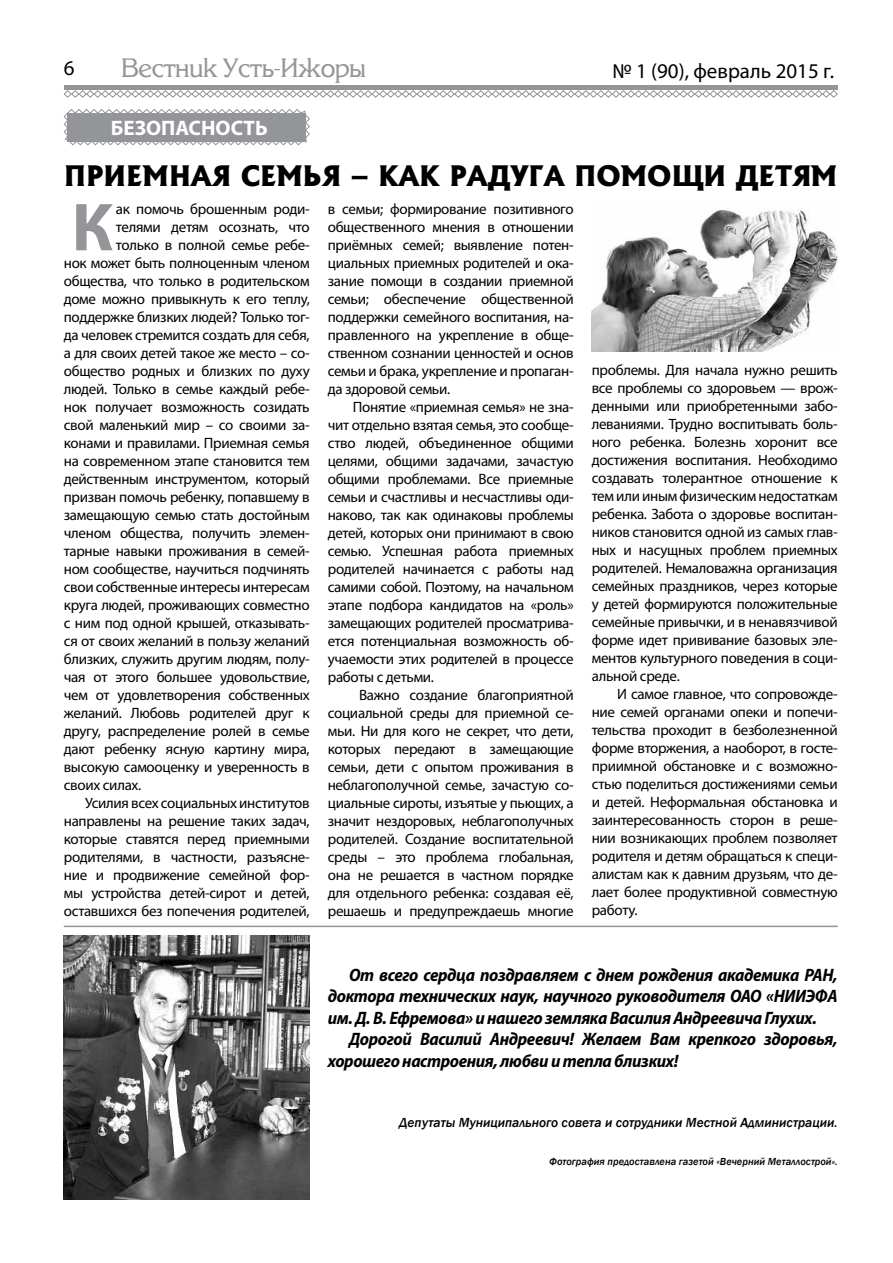
<style>
.page{position:relative;width:893px;height:1263px;background:#fff}
.page>*{position:absolute;margin:0;border:0;box-sizing:border-box;transform-origin:0 0}
.t1{font:700 68.4px "Myriad Pro";color:#939598}
.t2{font:800 27px "Albertus";color:#000}
.t3{font:27px "Karelia";color:#939598}
.t4{font:21px "Myriad Pro";color:#000}
.t5{font:700 21px "Myriad Pro";color:#fff}
.t6{font:italic 700 semi-condensed 18px/21.6px "Myriad Pro";letter-spacing:-.02em;color:#000;text-align:justify}
.t7{font:15px/18px "Myriad Pro";letter-spacing:-.02em;color:#000;text-align:justify}
.t8{font:italic 500 13.5px "Franklin Gothic";color:#000}
.t9{font:italic 500 10.5px "Franklin Gothic";color:#000}
</style>
<div class="page">
<hr style="left:64px;top:85px;width:774px;height:4px;background:#939598">
<svg style="left:63px;top:90px;width:775px;height:8px"></svg>
<svg style="left:63px;top:109px;width:247px;height:37px;background:#a5a7a9"></svg>
<hr style="left:64px;top:926px;width:774px;height:1px;background:#939598">
<img style="left:64px;top:935px;width:246px;height:264px">
<img style="left:592px;top:209px;width:246px;height:142px">
<h3 class="t4" style="left:64px;top:55px;width:12px">6</h3>
<h2 class="t3" style="left:122px;top:53px;width:246px">Вестник Усть-Ижоры</h2>
<h3 class="t4" style="left:612px;top:58px;width:223px">№ 1 (90), февраль 2015 г.</h3>
<h3 class="t5" style="left:111px;top:114px;width:158px">БЕЗОПАСНОСТЬ</h3>
<h2 class="t2" style="left:64px;top:159px;width:775px">ПРИЕМНАЯ СЕМЬЯ – КАК РАДУГА ПОМОЩИ ДЕТЯМ</h2>
<h1 class="t1" style="left:72px;top:183px;width:43px">К</h1>
<p class="t7" style="left:116px;top:200px;width:195px">ак помочь брошенным роди-</p>
<p class="t7" style="left:328px;top:200px;width:247px">в семьи; формирование позитивного общественного мнения в отношении приёмных семей; выявление потен&shy;циальных приемных родителей и ока&shy;зание помощи в создании приемной семьи; обеспечение общественной поддержки семейного воспитания, на&shy;правленного на укрепление в обще&shy;ственном сознании ценностей и основ семьи и брака, укрепление и пропаган&shy;да здоровой семьи.</p>
<p class="t7" style="left:328px;top:398px;width:247px;text-indent:25px">Понятие «приемная семья» не зна&shy;чит отдельно взятая семья, это сообще&shy;ство людей, объединенное общими целями, общими задачами, зачастую общими проблемами. Все приемные семьи и счастливы и несчастливы оди&shy;наково, так как одинаковы проблемы детей, которых они принимают в свою семью. Успешная работа приемных родителей начинается с работы над самими собой. Поэтому, на начальном этапе подбора кандидатов на «роль» замещающих родителей просматрива&shy;ется потенциальная возможность об&shy;учаемости этих родителей в процессе работы с детьми.</p>
<p class="t7" style="left:328px;top:686px;width:247px;text-indent:31px">Важно создание благоприятной социальной среды для приемной се&shy;мьи. Ни для кого не секрет, что дети, которых передают в замещающие семьи, дети с опытом проживания в неблагополучной семье, зачастую со&shy;циальные сироты, изъятые у пьющих, а значит нездоровых, неблагополучных родителей. Создание воспитательной среды – это проблема глобальная, она не решается в частном порядке для отдельного ребенка: создавая её, решаешь и предупреждаешь многие</p>
<p class="t7" style="left:116px;top:218px;width:195px">телями детям осознать, что</p>
<p class="t7" style="left:116px;top:236px;width:195px">только в полной семье ребе-</p>
<p class="t7" style="left:64px;top:254px;width:247px">нок может быть полноценным членом</p>
<p class="t7" style="left:64px;top:272px;width:247px">общества, что только в родительском</p>
<p class="t7" style="left:64px;top:290px;width:247px">доме можно привыкнуть к его теплу,</p>
<p class="t7" style="left:64px;top:308px;width:247px">поддержке близких людей? Только тог-</p>
<p class="t7" style="left:64px;top:326px;width:247px">да человек стремится создать для себя,</p>
<p class="t7" style="left:64px;top:344px;width:247px">а для своих детей такое же место – со-</p>
<p class="t7" style="left:64px;top:362px;width:247px">общество родных и близких по духу</p>
<p class="t7" style="left:64px;top:380px;width:247px">людей. Только в семье каждый ребе-</p>
<p class="t7" style="left:64px;top:398px;width:247px">нок получает возможность созидать</p>
<p class="t7" style="left:64px;top:416px;width:247px">свой маленький мир – со своими за-</p>
<p class="t7" style="left:64px;top:434px;width:247px">конами и правилами. Приемная семья</p>
<p class="t7" style="left:64px;top:452px;width:247px">на современном этапе становится тем</p>
<p class="t7" style="left:64px;top:470px;width:247px">действенным инструментом, который</p>
<p class="t7" style="left:64px;top:488px;width:247px">призван помочь ребенку, попавшему в</p>
<p class="t7" style="left:64px;top:506px;width:247px">замещающую семью стать достойным</p>
<p class="t7" style="left:64px;top:524px;width:247px">членом общества, получить элемен-</p>
<p class="t7" style="left:64px;top:542px;width:247px">тарные навыки проживания в семей-</p>
<p class="t7" style="left:64px;top:560px;width:247px">ном сообществе, научиться подчинять</p>
<p class="t7" style="left:64px;top:578px;width:247px">свои собственные интересы интересам</p>
<p class="t7" style="left:64px;top:596px;width:247px">круга людей, проживающих совместно</p>
<p class="t7" style="left:64px;top:614px;width:247px">с ним под одной крышей, отказывать-</p>
<p class="t7" style="left:64px;top:632px;width:247px">ся от своих желаний в пользу желаний</p>
<p class="t7" style="left:64px;top:650px;width:247px">близких, служить другим людям, полу-</p>
<p class="t7" style="left:64px;top:668px;width:247px">чая от этого большее удовольствие,</p>
<p class="t7" style="left:64px;top:686px;width:247px">чем от удовлетворения собственных</p>
<p class="t7" style="left:64px;top:704px;width:247px">желаний. Любовь родителей друг к</p>
<p class="t7" style="left:64px;top:722px;width:247px">другу, распределение ролей в семье</p>
<p class="t7" style="left:64px;top:740px;width:247px">дают ребенку ясную картину мира,</p>
<p class="t7" style="left:64px;top:758px;width:247px">высокую самооценку и уверенность в</p>
<p class="t7" style="left:64px;top:776px;width:79px">своих силах.</p>
<p class="t7" style="left:85px;top:794px;width:226px">Усилия всех социальных институтов</p>
<p class="t7" style="left:64px;top:812px;width:247px">направлены на решение таких задач,</p>
<p class="t7" style="left:64px;top:830px;width:247px">которые ставятся перед приемными</p>
<p class="t7" style="left:64px;top:848px;width:247px">родителями, в частности, разъясне-</p>
<p class="t7" style="left:64px;top:866px;width:247px">ние и продвижение семейной фор-</p>
<p class="t7" style="left:64px;top:884px;width:247px">мы устройства детей-сирот и детей,</p>
<p class="t7" style="left:64px;top:902px;width:247px">оставшихся без попечения родителей,</p>
<p class="t7" style="left:592px;top:361px;width:247px">проблемы. Для начала нужно решить все проблемы со здоровьем — врож&shy;денными или приобретенными забо&shy;леваниями. Трудно воспитывать боль&shy;ного ребенка. Болезнь хоронит все достижения воспитания. Необходимо создавать толерантное отношение к тем или иным физическим недостаткам ребенка. Забота о здоровье воспитан&shy;ников становится одной из самых глав&shy;ных и насущных проблем приемных родителей. Немаловажна организация семейных праздников, через которые у детей формируются положительные семейные привычки, и в ненавязчивой форме идет прививание базовых эле&shy;ментов культурного поведения в соци&shy;альной среде.</p>
<p class="t7" style="left:592px;top:685px;width:247px;text-indent:25px">И самое главное, что сопровожде&shy;ние семей органами опеки и попечи&shy;тельства проходит в безболезненной форме вторжения, а наоборот, в госте&shy;приимной обстановке и с возможно&shy;стью поделиться достижениями семьи и детей. Неформальная обстановка и заинтересованность сторон в реше&shy;нии возникающих проблем позволяет родителя и детям обращаться к специ&shy;алистам как к давним друзьям, что де&shy;лает более продуктивной совместную работу.</p>
<p class="t6" style="left:328px;top:964px;width:511px;text-indent:21px">От всего сердца поздравляем с днем рождения академика РАН, доктора технических наук, научного руководителя ОАО «НИИЭФА им. Д. В. Ефремова» и нашего земляка Василия Андреевича Глухих.</p>
<p class="t6" style="left:328px;top:1029px;width:511px;text-indent:21px">Дорогой Василий Андреевич! Желаем Вам крепкого здоровья, хорошего настроения, любви и тепла близких!</p>
<p class="t8" style="left:399px;top:1114px;width:440px">Депутаты Муниципального совета и сотрудники Местной Администрации.</p>
<p class="t9" style="left:549px;top:1155px;width:290px">Фотография предоставлена газетой «Вечерний Металлострой».</p>
</div>
